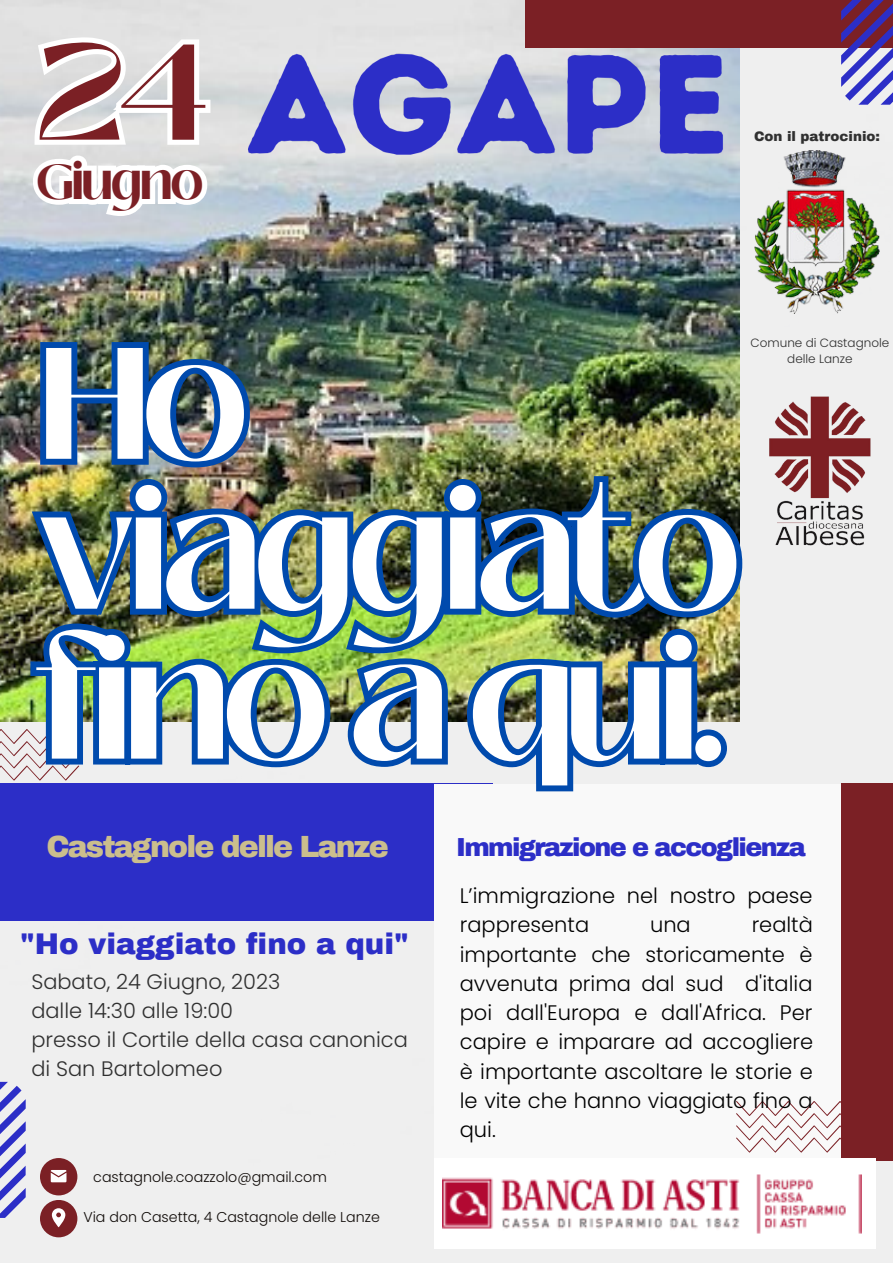
<style>
.page{position:relative;width:893px;height:1264px;background:#fff}
.page>*{position:absolute;margin:0;border:0;box-sizing:border-box;transform-origin:0 0}
.t1{font:700 157.8px/149.9px "Black Mango";letter-spacing:-.055em;color:#fff}
.t2{font:700 135.6px "Black Mango";color:#7b2025}
.t3{font:700 48.9px "Black Mango";letter-spacing:-.055em;color:#7b2025}
.t4{font:900 30px "Archivo";letter-spacing:-.06em;color:#cbbe8d}
.t5{font:900 29.25px "Archivo";color:#2c2ec7}
.t6{font:900 25.5px "Archivo";letter-spacing:-.06em;color:#2c2ec7}
.t7{font:300 21px/29.2px "Poppins";color:#000}
.t8{font:300 21px/29px "Poppins";color:#303030}
.t9{font:300 14.25px "Poppins";color:#100b08}
.t10{font:900 13.5px "Archivo";color:#303030}
.t11{font:300 12px/16px "Poppins";color:#303030;text-align:center}
</style>
<div class="page">
<div style="left:0;top:48px;width:892px;height:1214px;background:#efefef"></div>
<img style="left:0;top:0;width:739px;height:721px">
<div style="left:0;top:783px;width:493px;height:137px;background:#2c2ec7"></div>
<div style="left:525px;top:0;width:367px;height:48px;background:#7b2025"></div>
<div style="left:434px;top:783px;width:406px;height:378px;background:#f9f9f9"></div>
<div style="left:841px;top:783px;width:51px;height:377px;background:#7b2025"></div>
<div style="left:40px;top:1157px;width:37px;height:38px;background:#7b2025;border-radius:50%"></div>
<div style="left:40px;top:1199px;width:37px;height:38px;background:#7b2025;border-radius:50%"></div>
<svg style="left:51px;top:1170px;width:15px;height:12px"></svg>
<svg style="left:52px;top:1208px;width:13px;height:19px"></svg>
<svg style="left:841px;top:0;width:51px;height:105px"></svg>
<svg style="left:0;top:1081px;width:26px;height:136px"></svg>
<svg style="left:0;top:729px;width:24px;height:51px"></svg>
<svg style="left:736px;top:1100px;width:105px;height:52px"></svg>
<img style="left:767px;top:390px;width:110px;height:159px">
<img style="left:243px;top:25px;width:489px;height:152px">
<img style="left:754px;top:150px;width:125px;height:163px">
<img style="left:34px;top:336px;width:224px;height:133px">
<img style="left:23px;top:469px;width:727px;height:192px">
<img style="left:24px;top:615px;width:712px;height:177px">
<div style="left:434px;top:1157px;width:441px;height:91px;background:#fff"></div>
<img style="left:443px;top:1157px;width:418px;height:77px">
<svg style="left:25px;top:31px;width:190px;height:193px"></svg>
<p class="t2" style="left:36px;top:-10px;width:175px">24</p>
<p class="t3" style="left:36px;top:145px;width:169px">Giugno</p>
<p class="t10" style="left:754px;top:129px;width:127px">Con il patrocinio:</p>
<p class="t1" style="left:38px;top:330px;width:704px">Ho viaggiato fino a qui.</p>
<p class="t11" style="left:750px;top:335px;width:140px">Comune di Castagnole delle Lanze</p>
<p class="t4" style="left:46px;top:830px;width:344px">Castagnole delle Lanze</p>
<p class="t6" style="left:456px;top:833px;width:351px">Immigrazione e accoglienza</p>
<p class="t7" style="left:460px;top:881px;width:354px">L’immigrazione nel nostro paese rappresenta</p>
<p class="t7" style="left:460px;top:910px;width:355px;text-align:justify;text-indent:292px">realtà importante che storicamente è avvenuta prima dal sud d'italia poi dall'Europa e dall'Africa. Per capire e imparare ad accogliere è importante ascoltare le storie e le vite che hanno viaggiato fino a qui.</p>
<p class="t7" style="left:650px;top:910px;width:42px">una</p>
<p class="t5" style="left:20px;top:928px;width:390px">"Ho viaggiato fino a qui"</p>
<p class="t8" style="left:31px;top:967px;width:250px">Sabato, 24 Giugno, 2023</p>
<p class="t8" style="left:31px;top:996px;width:203px">dalle 14:30 alle 19:00</p>
<p class="t8" style="left:31px;top:1025px;width:378px">presso il Cortile della casa canonica di San Bartolomeo</p>
<p class="t9" style="left:93px;top:1166px;width:235px">castagnole.coazzolo@gmail.com</p>
<p class="t9" style="left:83px;top:1207px;width:298px">Via don Casetta, 4 Castagnole delle Lanze</p>
</div>
